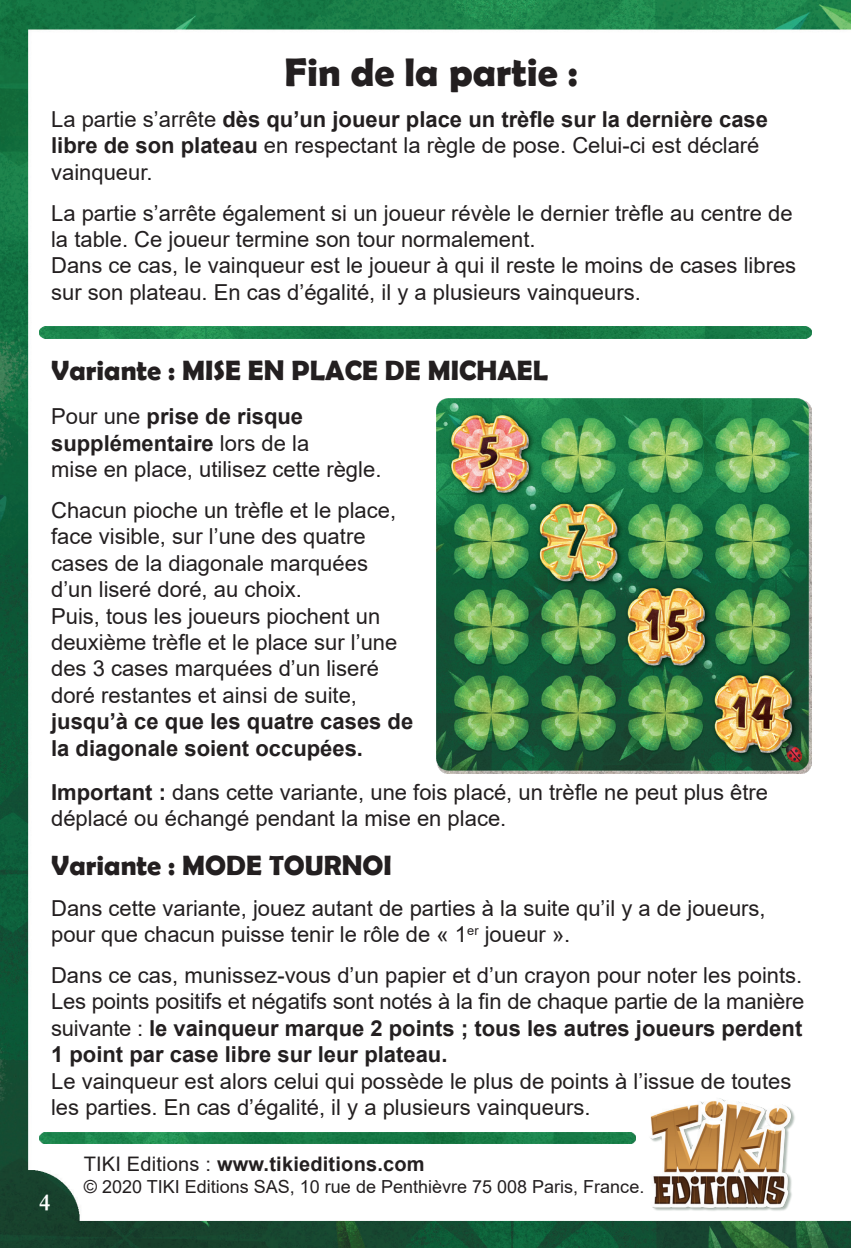
<style>
.page{position:relative;width:851px;height:1248px;background:#fff}
.page>*{position:absolute;margin:0;border:0;box-sizing:border-box;transform-origin:0 0}
.t1{font:700 40px "Berlin Sans FB Demi";color:#231f20}
.t2{font:700 28px "Berlin Sans FB Demi";color:#231f20}
.t3{font:700 24px "Garamond";color:#fff}
.t4{font:22px/26.4px "Arial";color:#231f20}
.t5{font:700 22px/26.4px "Arial";color:#231f20}
.t6{font:700 20px "Arial";letter-spacing:.01em;color:#231f20}
.t7{font:18px "Arial";color:#231f20}
.s1{font-weight:700}
.s2{font-weight:400}
</style>
<div class="page">
<img style="left:0;top:0;width:850px;height:1247px">
<img style="left:40px;top:326px;width:771px;height:12px">
<img style="left:40px;top:1131px;width:595px;height:12px">
<img style="left:436px;top:398px;width:375px;height:375px">
<img style="left:647px;top:1097px;width:148px;height:113px">
<h1 class="t1" style="left:284px;top:49px;width:294px">Fin de la partie :</h1>
<p class="t4" style="left:51px;top:106px;width:718px">La partie s’arrête <span class="s1">dès qu’un joueur place un trèfle sur la dernière case libre de son plateau</span> en respectant la règle de pose. Celui-ci est déclaré vainqueur.</p>
<p class="t4" style="left:51px;top:199px;width:746px">La partie s’arrête également si un joueur révèle le dernier trèfle au centre de la table. Ce joueur termine son tour normalement.<br>Dans ce cas, le vainqueur est le joueur à qui il reste le moins de cases libres sur son plateau. En cas d’égalité, il y a plusieurs vainqueurs.</p>
<p class="t2" style="left:51px;top:354px;width:498px">Variante : MISE EN PLACE DE MICHAEL</p>
<p class="t4" style="left:51px;top:403px;width:332px">Pour une <span class="s1">prise de risque supplémentaire</span> lors de la<br>mise en place, utilisez cette règle.</p>
<p class="t4" style="left:51px;top:497px;width:348px">Chacun pioche un trèfle et le place, face visible, sur l’une des quatre cases de la diagonale marquées d’un liseré doré, au choix.<br>Puis, tous les joueurs piochent un deuxième trèfle et le place sur l’une des 3 cases marquées d’un liseré doré restantes et ainsi de suite,</p>
<p class="t5" style="left:51px;top:708px;width:363px">jusqu’à ce que les quatre cases de la diagonale soient occupées.</p>
<p class="t4" style="left:51px;top:778px;width:718px"><span class="s1">Important :</span> dans cette variante, une fois placé, un trèfle ne peut plus être déplacé ou échangé pendant la mise en place.</p>
<p class="t2" style="left:51px;top:848px;width:342px">Variante : MODE TOURNOI</p>
<p class="t4" style="left:51px;top:894px;width:716px">Dans cette variante, jouez autant de parties à la suite qu’il y a de joueurs, pour que chacun puisse tenir le rôle de « 1<sup>er</sup> joueur ».</p>
<p class="t4" style="left:51px;top:961px;width:754px;text-align:justify">Dans ce cas, munissez-vous d’un papier et d’un crayon pour noter les points.<br>Les points positifs et négatifs sont notés à la fin de chaque partie de la manière suivante : <span class="s1">le vainqueur marque 2 points ; tous les autres joueurs perdent 1 point par case libre sur leur plateau.</span></p>
<p class="t4" style="left:51px;top:1067px;width:741px">Le vainqueur est alors celui qui possède le plus de points à l’issue de toutes les parties. En cas d’égalité, il y a plusieurs vainqueurs.</p>
<p class="t3" style="left:39px;top:1185px;width:13px">4</p>
<p class="t6" style="left:84px;top:1149px;width:342px"><span class="s2">TIKI Editions :</span> www.tikieditions.com</p>
<p class="t7" style="left:84px;top:1173px;width:562px">© 2020 TIKI Editions SAS, 10 rue de Penthièvre 75 008 Paris, France.</p>
</div>
